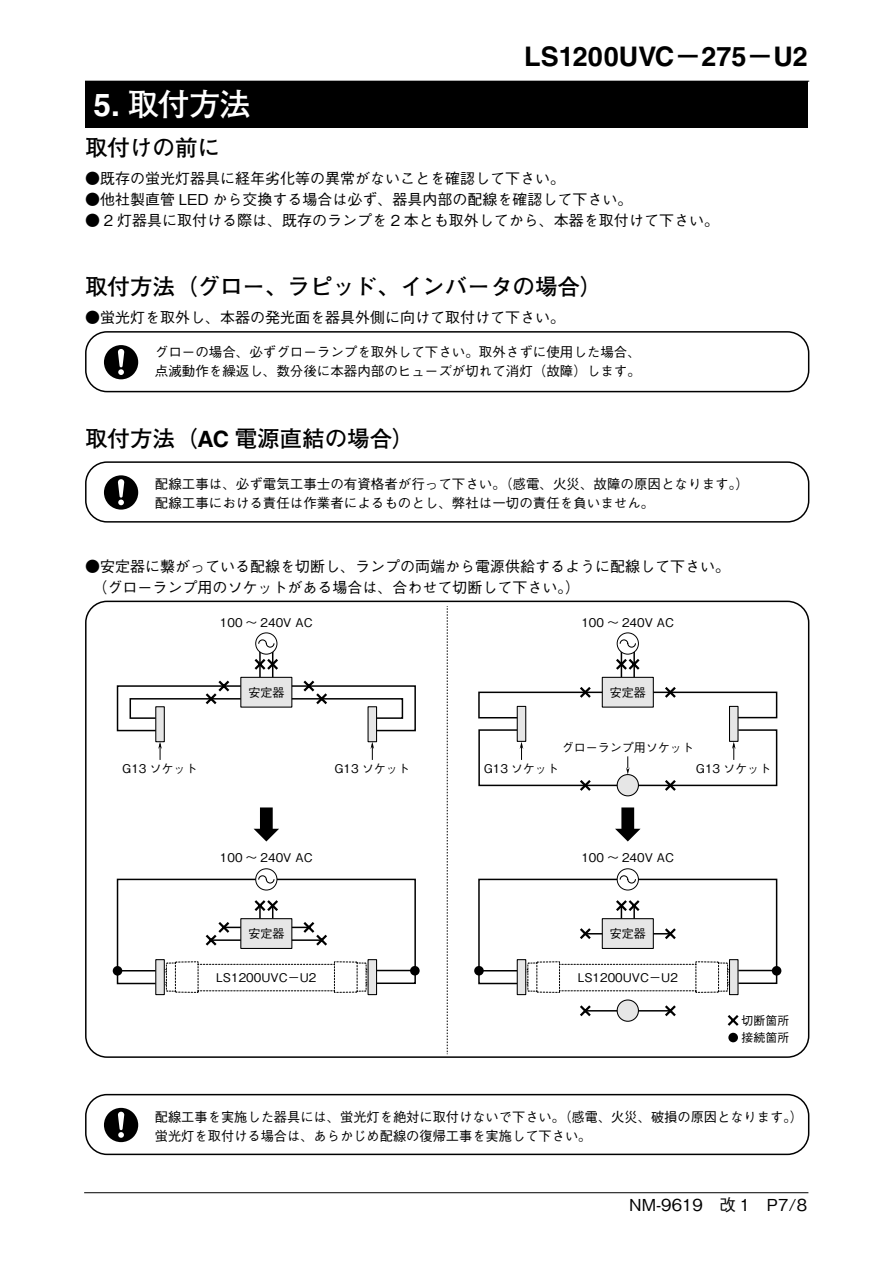
<style>
.page{position:relative;width:893px;height:1263px;background:#fff}
.page>*{position:absolute;margin:0;border:0;box-sizing:border-box;transform-origin:0 0}
.t1{font:700 31.5px "Futo Go B101 Pro";color:#fff}
.t2{font:700 27px "Helvetica LT Std";color:#000}
.t3{font:700 22.5px "Futo Go B101 Pro";color:#000}
.t4{font:500 16.5px "Gothic BBB Pro";color:#000}
.t5{font:500 15px/21px "Gothic BBB Pro";color:#000}
.t6{font:13.5px/19.5px "Gothic BBB Pro Medium 90 msp RKSJ H";color:#000}
.t7{font:12px "Gothic BBB Pro Medium 90 msp RKSJ H";color:#000}
.s1{font-family:"Futo Go B101 Pro"}
.s2{font-family:"Helvetica LT Std"}
</style>
<div class="page">
<hr style="left:84px;top:1192px;width:724px;height:1px;background:#000">
<hr style="left:85px;top:81px;width:724px;height:1px;background:#000">
<div style="left:85px;top:81px;width:723px;height:47px;background:#000"></div>
<div style="left:85px;top:331px;width:724px;height:61px;border:2px solid #000;border-radius:21px"></div>
<svg style="left:104px;top:345px;width:34px;height:34px"></svg>
<div style="left:85px;top:461px;width:724px;height:62px;border:2px solid #000;border-radius:21px"></div>
<svg style="left:104px;top:475px;width:34px;height:35px"></svg>
<div style="left:155px;top:706px;width:10px;height:36px;background:#e6e6e6;border:1px solid #000"></div>
<div style="left:368px;top:706px;width:9px;height:36px;background:#e6e6e6;border:1px solid #000"></div>
<div style="left:255px;top:632px;width:22px;height:22px;border:1px solid #000;border-radius:50%"></div>
<svg style="left:116px;top:639px;width:300px;height:93px"></svg>
<svg style="left:617px;top:633px;width:21px;height:21px"></svg>
<div style="left:617px;top:632px;width:22px;height:22px;border:1px solid #000;border-radius:50%"></div>
<div style="left:617px;top:774px;width:21px;height:22px;background:#e6e6e6;border-radius:50%"></div>
<div style="left:617px;top:774px;width:22px;height:22px;border:1px solid #000;border-radius:50%"></div>
<svg style="left:580px;top:1003px;width:96px;height:16px"></svg>
<div style="left:617px;top:1000px;width:21px;height:21px;background:#e6e6e6;border-radius:50%"></div>
<div style="left:617px;top:999px;width:22px;height:23px;border:1px solid #000;border-radius:50%"></div>
<svg style="left:155px;top:993px;width:10px;height:2px"></svg>
<svg style="left:368px;top:993px;width:9px;height:2px"></svg>
<div style="left:113px;top:966px;width:9px;height:9px;background:#000;border-radius:50%"></div>
<div style="left:474px;top:966px;width:10px;height:9px;background:#000;border-radius:50%"></div>
<div style="left:255px;top:868px;width:22px;height:22px;border:1px solid #000;border-radius:50%"></div>
<svg style="left:116px;top:875px;width:301px;height:118px"></svg>
<svg style="left:517px;top:993px;width:9px;height:2px"></svg>
<svg style="left:729px;top:993px;width:9px;height:2px"></svg>
<div style="left:772px;top:966px;width:9px;height:9px;background:#000;border-radius:50%"></div>
<div style="left:728px;top:1033px;width:10px;height:9px;background:#000;border-radius:50%"></div>
<div style="left:410px;top:966px;width:10px;height:9px;background:#000;border-radius:50%"></div>
<svg style="left:617px;top:869px;width:21px;height:21px"></svg>
<div style="left:617px;top:868px;width:22px;height:22px;border:1px solid #000;border-radius:50%"></div>
<svg style="left:477px;top:875px;width:301px;height:118px"></svg>
<svg style="left:254px;top:807px;width:25px;height:34px"></svg>
<svg style="left:615px;top:807px;width:26px;height:34px"></svg>
<svg style="left:158px;top:742px;width:4px;height:18px"></svg>
<svg style="left:370px;top:742px;width:4px;height:18px"></svg>
<svg style="left:478px;top:639px;width:300px;height:148px"></svg>
<div style="left:85px;top:601px;width:724px;height:457px;border:2px solid #000;border-radius:21px"></div>
<svg style="left:447px;top:606px;width:1px;height:448px"></svg>
<div style="left:85px;top:1094px;width:724px;height:61px;border:2px solid #000;border-radius:21px"></div>
<svg style="left:104px;top:1108px;width:34px;height:34px"></svg>
<h2 class="t2" style="left:524px;top:40px;width:285px">LS1200UVC<span class="s1">－</span>275<span class="s1">－</span>U2</h2>
<h1 class="t1" style="left:94px;top:79px;width:159px"><span class="s2">5.</span> 取付方法</h1>
<h3 class="t3" style="left:85px;top:129px;width:136px">取付けの前に</h3>
<p class="t5" style="left:85px;top:166px;width:481px">●既存の蛍光灯器具に経年劣化等の異常がないことを確認して下さい。</p>
<p class="t5" style="left:85px;top:187px;width:549px">●他社製直管 LED から交換する場合は必ず、器具内部の配線を確認して下さい。</p>
<p class="t5" style="left:85px;top:208px;width:635px">● 2 灯器具に取付ける際は、既存のランプを 2 本とも取外してから、本器を取付けて下さい。</p>
<h3 class="t3" style="left:85px;top:269px;width:519px">取付方法（グロー、ラピッド、インバータの場合）</h3>
<p class="t5" style="left:85px;top:305px;width:481px">●蛍光灯を取外し、本器の発光面を器具外側に向けて取付けて下さい。</p>
<p class="t6" style="left:155px;top:340px;width:487px">グローの場合、必ずグローランプを取外して下さい。取外さずに使用した場合、点滅動作を繰返し、数分後に本器内部のヒューズが切れて消灯（故障）します。</p>
<h3 class="t3" style="left:85px;top:420px;width:331px">取付方法（<span class="s2">AC</span> 電源直結の場合）</h3>
<p class="t6" style="left:155px;top:472px;width:595px">配線工事は、必ず電気工事士の有資格者が行って下さい。（感電、火災、故障の原因となります。）配線工事における責任は作業者によるものとし、弊社は一切の責任を負いません。</p>
<p class="t5" style="left:85px;top:554px;width:646px">●安定器に繋がっている配線を切断し、ランプの両端から電源供給するように配線して下さい。　（グローランプ用のソケットがある場合は、合わせて切断して下さい。）</p>
<p class="t7" style="left:220px;top:612px;width:94px">100 ～ 240V AC</p>
<p class="t7" style="left:581px;top:612px;width:94px">100 ～ 240V AC</p>
<p class="t7" style="left:122px;top:759px;width:77px">G13 ソケット</p>
<p class="t7" style="left:248px;top:683px;width:37px">安定器</p>
<p class="t7" style="left:610px;top:683px;width:37px">安定器</p>
<p class="t7" style="left:562px;top:738px;width:133px">グローランプ用ソケット</p>
<p class="t7" style="left:334px;top:759px;width:77px">G13 ソケット</p>
<p class="t7" style="left:484px;top:759px;width:77px">G13 ソケット</p>
<p class="t7" style="left:696px;top:759px;width:77px">G13 ソケット</p>
<p class="t7" style="left:220px;top:848px;width:94px">100 ～ 240V AC</p>
<p class="t7" style="left:248px;top:924px;width:37px">安定器</p>
<p class="t7" style="left:216px;top:967px;width:102px">LS1200UVC－U2</p>
<p class="t7" style="left:581px;top:848px;width:94px">100 ～ 240V AC</p>
<p class="t7" style="left:610px;top:924px;width:37px">安定器</p>
<p class="t7" style="left:578px;top:967px;width:102px">LS1200UVC－U2</p>
<p class="t7" style="left:741px;top:1010px;width:49px">切断箇所</p>
<p class="t7" style="left:741px;top:1028px;width:50px">接続箇所</p>
<p class="t6" style="left:155px;top:1105px;width:650px">配線工事を実施した器具には、蛍光灯を絶対に取付けないで下さい。（感電、火災、破損の原因となります。）蛍光灯を取付ける場合は、あらかじめ配線の復帰工事を実施して下さい。</p>
<p class="t4" style="left:629px;top:1192px;width:180px">NM-9619　改 1　P7/8</p>
</div>
